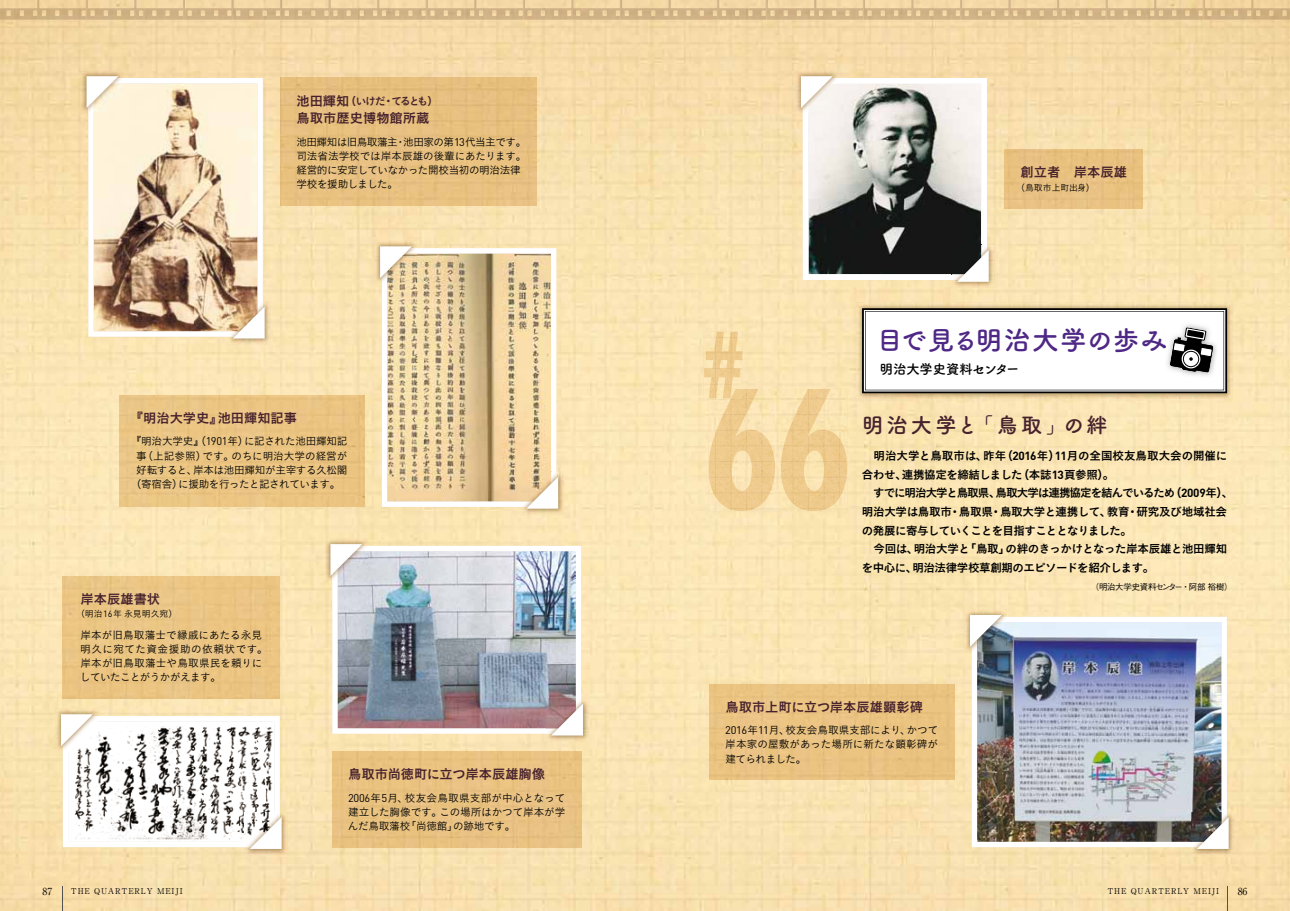
<style>
.page{position:relative;width:1290px;height:911px;background:#fff}
.page>*{position:absolute;margin:0;border:0;box-sizing:border-box;transform-origin:0 0}
.t1{font:26.62px "Tsuku B Rd Gothic Std B";letter-spacing:.015em;color:#4f2886}
.t2{font:21.25px "Tsuku B Rd Gothic Std B";letter-spacing:.15em;color:#47222d}
.t3{font:13.25px/17.8px "Koburina Go Std W6";color:#47222d}
.t4{font:13.25px "Tsuku B Rd Gothic Std B";color:#000}
.t5{font:700 11.75px "DIN";color:#000}
.t6{font:11.5px/18.6px "Koburina Go Std W6";letter-spacing:-.04em;color:#000}
.t7{font:11.5px "Koburina Go Std W6";letter-spacing:-.005em;color:#000}
.t8{font:11.5px "Koburina Go Std W6";letter-spacing:-.06em;color:#000}
.t9{font:11.5px "Koburina Go Std W6";letter-spacing:-.085em;color:#000}
.t10{font:11.5px "Koburina Go Std W6";letter-spacing:-.02em;color:#000}
.t11{font:11.5px "Koburina Go Std W6";letter-spacing:-.09em;color:#000}
.t12{font:11px "DIN";letter-spacing:-.025em;color:#000}
.t13{font:10.62px/14.1px "Koburina Go Std W3";letter-spacing:-.02em;color:#000}
.t14{font:10.62px/14.1px "Koburina Go Std W3";letter-spacing:.015em;color:#000}
.t15{font:10.62px/14.1px "Koburina Go Std W3";color:#000}
.t16{font:10.62px/14.1px "Koburina Go Std W3";letter-spacing:-.05em;color:#000}
.t17{font:10.62px "Koburina Go Std W3";letter-spacing:-.055em;color:#000}
.t18{font:10.62px "Koburina Go Std W6";letter-spacing:-.165em;color:#47222d}
.t19{font:700 9.75px "A1 Mincho Std";color:#000}
.t20{font:8.88px "Koburina Go Std W3";color:#000}
.t21{font:500 8.38px "Gothic BBB Pr 5";letter-spacing:-.03em;color:#000}
.t22{font:700 8px "A1 Mincho Std";letter-spacing:.1em;color:#000}
.s1{font-family:"DIN";font-size:11px}
.s2{font-family:"DIN";font-size:9px}
.s3{font-family:"Koburina Go Std W3";font-size:10.62px}
.s4{font-family:"Koburina Go Std W6";font-weight:400;font-size:11.5px}
.s5{font-family:"DIN";font-weight:700;font-size:11.75px}
</style>
<div class="page">
<img style="left:0;top:20px;width:1290px;height:891px">
<img style="left:0;top:0;width:1290px;height:20px">
<img style="left:795px;top:71px;width:43px;height:42px">
<img style="left:952px;top:245px;width:42px;height:43px">
<svg style="left:801px;top:76px;width:188px;height:206px"></svg>
<img style="left:704px;top:331px;width:38px;height:67px">
<img style="left:708px;top:389px;width:139px;height:122px">
<img style="left:708px;top:389px;width:34px;height:9px">
<img style="left:972px;top:617px;width:255px;height:230px">
<img style="left:964px;top:609px;width:43px;height:43px">
<img style="left:972px;top:617px;width:35px;height:35px">
<svg style="left:970px;top:615px;width:32px;height:32px"></svg>
<img style="left:1192px;top:812px;width:42px;height:42px">
<img style="left:1192px;top:812px;width:35px;height:35px">
<svg style="left:1197px;top:817px;width:31px;height:32px"></svg>
<img style="left:81px;top:71px;width:42px;height:42px">
<img style="left:228px;top:301px;width:42px;height:43px">
<svg style="left:87px;top:76px;width:178px;height:262px;background:#dac6ad"></svg>
<img style="left:375px;top:241px;width:42px;height:42px">
<img style="left:521px;top:472px;width:43px;height:42px">
<svg style="left:380px;top:246px;width:178px;height:262px;background:#e1cba1"></svg>
<img style="left:325px;top:538px;width:42px;height:43px">
<img style="left:546px;top:698px;width:43px;height:43px">
<img style="left:330px;top:544px;width:253px;height:191px">
<img style="left:856px;top:302px;width:376px;height:97px">
<svg style="left:862px;top:308px;width:365px;height:85px"></svg>
<div style="left:709px;top:684px;width:245px;height:96px;background:#eac381"></div>
<div style="left:120px;top:395px;width:244px;height:112px;background:#ebc483"></div>
<div style="left:1005px;top:150px;width:138px;height:58px;background:#e8c180"></div>
<div style="left:332px;top:751px;width:249px;height:96px;background:#e9c281"></div>
<img style="left:56px;top:709px;width:42px;height:42px">
<img style="left:245px;top:812px;width:42px;height:42px">
<svg style="left:61px;top:714px;width:221px;height:135px"></svg>
<div style="left:63px;top:576px;width:217px;height:122px;background:#ebc583"></div>
<div style="left:281px;top:78px;width:256px;height:128px;background:#e7c07f"></div>
<svg style="left:62px;top:886px;width:1px;height:25px"></svg>
<svg style="left:1227px;top:886px;width:1px;height:25px"></svg>
<p class="t3" style="left:297px;top:92px;width:134px">池田輝知<br>鳥取市歴史博物館所蔵</p>
<p class="t17" style="left:403px;top:134px;width:125px">池田家の第<span class="s1">13</span>代当主です。</p>
<p class="t18" style="left:345px;top:92px;width:42px">（いけだ</p>
<p class="t18" style="left:391px;top:92px;width:48px">てるとも(</p>
<p class="t18" style="left:383px;top:92px;width:12px">・</p>
<p class="t13" style="left:296px;top:135px;width:231px">池田輝知は旧鳥取藩主<br>司法省法学校では岸本辰雄の後輩にあたります。経営的に安定していなかった開校当初の明治法律学校を援助しました。</p>
<p class="t13" style="left:395px;top:135px;width:12px">・</p>
<p class="t3" style="left:130px;top:409px;width:95px">『明治大学史』</p>
<p class="t3" style="left:218px;top:409px;width:81px">池田輝知記事</p>
<p class="t13" style="left:232px;top:434px;width:117px;text-indent:-101px">『明治大学史』（<span class="s1">1901</span>年）<br>のちに明治大学の経営が</p>
<p class="t13" style="left:244px;top:434px;width:105px">に記された池田輝知記</p>
<p class="t13" style="left:193px;top:448px;width:156px;text-indent:-57px">（事上記参照）<br>岸本は池田輝知が主宰する久松閣</p>
<p class="t13" style="left:203px;top:448px;width:33px">です。</p>
<p class="t16" style="left:178px;top:462px;width:164px;text-indent:-42px">好転すると、<br>に援助を行ったと記されています。</p>
<p class="t13" style="left:131px;top:476px;width:54px">（寄宿舎）</p>
<p class="t3" style="left:81px;top:590px;width:81px">岸本辰雄書状</p>
<p class="t20" style="left:76px;top:607px;width:103px">（明治<span class="s2">16</span>年永見明久宛(</p>
<p class="t14" style="left:80px;top:627px;width:189px">岸本が旧鳥取藩士で縁戚にあたる永見明久に宛てた資金援助の依頼状です。岸本が旧鳥取藩士や鳥取県民を頼りにしていたことがうかがえます。</p>
<p class="t19" style="left:43px;top:883px;width:11px">87</p>
<p class="t22" style="left:94px;top:884px;width:60px">QUARTERLY</p>
<p class="t22" style="left:71px;top:884px;width:21px">THE</p>
<p class="t22" style="left:157px;top:884px;width:27px">MEIJI</p>
<p class="t3" style="left:348px;top:765px;width:199px">鳥取市尚徳町に立つ岸本辰雄胸像</p>
<p class="t14" style="left:405px;top:790px;width:162px">校友会鳥取県支部が中心となって</p>
<p class="t12" style="left:348px;top:791px;width:62px">2006<span class="s3">年月</span>5 <span class="s3">、</span></p>
<p class="t13" style="left:348px;top:804px;width:96px">建立した胸像です。</p>
<p class="t13" style="left:439px;top:804px;width:127px">この場所はかつて岸本が学</p>
<p class="t13" style="left:406px;top:818px;width:53px">「尚徳館」</p>
<p class="t13" style="left:348px;top:818px;width:64px">んだ鳥取藩校</p>
<p class="t13" style="left:453px;top:818px;width:64px">の跡地です。</p>
<p class="t3" style="left:1074px;top:164px;width:55px">岸本辰雄</p>
<p class="t3" style="left:1020px;top:164px;width:41px">創立者</p>
<p class="t20" style="left:1016px;top:181px;width:80px">（鳥取市上町出身(</p>
<h1 class="t1" style="left:876px;top:319px;width:292px">目で見る明治大学の歩み</h1>
<p class="t4" style="left:880px;top:358px;width:141px">明治大学史資料センター</p>
<h2 class="t2" style="left:862px;top:409px;width:117px">明治大学と</h2>
<h2 class="t2" style="left:972px;top:409px;width:96px">「鳥取」</h2>
<h2 class="t2" style="left:1063px;top:409px;width:46px">の絆</h2>
<p class="t5" style="left:1001px;top:448px;width:60px"><span class="s4">（</span>2016<span class="s4">年）</span></p>
<p class="t6" style="left:983px;top:447px;width:24px">昨年</p>
<p class="t7" style="left:873px;top:447px;width:115px">明治大学と鳥取市は、</p>
<p class="t7" style="left:1055px;top:447px;width:174px"><span class="s5">11</span>月の全国校友鳥取大会の開催に</p>
<p class="t6" style="left:1018px;top:465px;width:98px">（本誌<span class="s5">13</span>頁参照。(</p>
<p class="t6" style="left:902px;top:465px;width:122px">連携協定を締結しました</p>
<p class="t6" style="left:862px;top:465px;width:46px">合わせ、</p>
<p class="t6" style="left:1170px;top:484px;width:65px">（<span class="s5">2009</span>年、(</p>
<p class="t9" style="left:995px;top:484px;width:181px">鳥取大学は連携協定を結んでいるため</p>
<p class="t11" style="left:873px;top:484px;width:129px">すでに明治大学と鳥取県、</p>
<p class="t10" style="left:862px;top:503px;width:92px">明治大学は鳥取市</p>
<p class="t8" style="left:862px;top:521px;width:272px">の発展に寄与していくことを目指すこととなりました。</p>
<p class="t6" style="left:1005px;top:540px;width:223px">の絆のきっかけとなった岸本辰雄と池田輝知</p>
<p class="t6" style="left:949px;top:502px;width:45px">・鳥取県</p>
<p class="t6" style="left:990px;top:502px;width:123px">・鳥取大学と連携して、</p>
<p class="t6" style="left:1107px;top:502px;width:24px">教育</p>
<p class="t10" style="left:1127px;top:503px;width:102px">・研究及び地域社会</p>
<p class="t6" style="left:965px;top:540px;width:47px">「鳥取」</p>
<p class="t6" style="left:914px;top:540px;width:58px">明治大学と</p>
<p class="t6" style="left:912px;top:540px;width:243px;text-indent:-39px">今回は、<br>明治法律学校草創期のエピソードを紹介します。</p>
<p class="t6" style="left:862px;top:558px;width:57px">を中心に、</p>
<p class="t3" style="left:725px;top:698px;width:199px">鳥取市上町に立つ岸本辰雄顕彰碑</p>
<p class="t13" style="left:907px;top:723px;width:33px">かつて</p>
<p class="t12" style="left:725px;top:723px;width:66px">2016<span class="s3">年</span>11<span class="s3">月、</span></p>
<p class="t15" style="left:725px;top:737px;width:214px">岸本家の屋敷があった場所に新たな顕彰碑が建てられました。</p>
<p class="t13" style="left:786px;top:723px;width:127px">校友会鳥取県支部により、</p>
<p class="t21" style="left:1091px;top:580px;width:93px">（明治大学史資料センター</p>
<p class="t21" style="left:1181px;top:580px;width:53px">・阿部裕樹(</p>
<p class="t22" style="left:1131px;top:884px;width:60px">QUARTERLY</p>
<p class="t22" style="left:1107px;top:884px;width:21px">THE</p>
<p class="t22" style="left:1193px;top:884px;width:27px">MEIJI</p>
<p class="t19" style="left:1237px;top:883px;width:11px">86</p>
</div>
